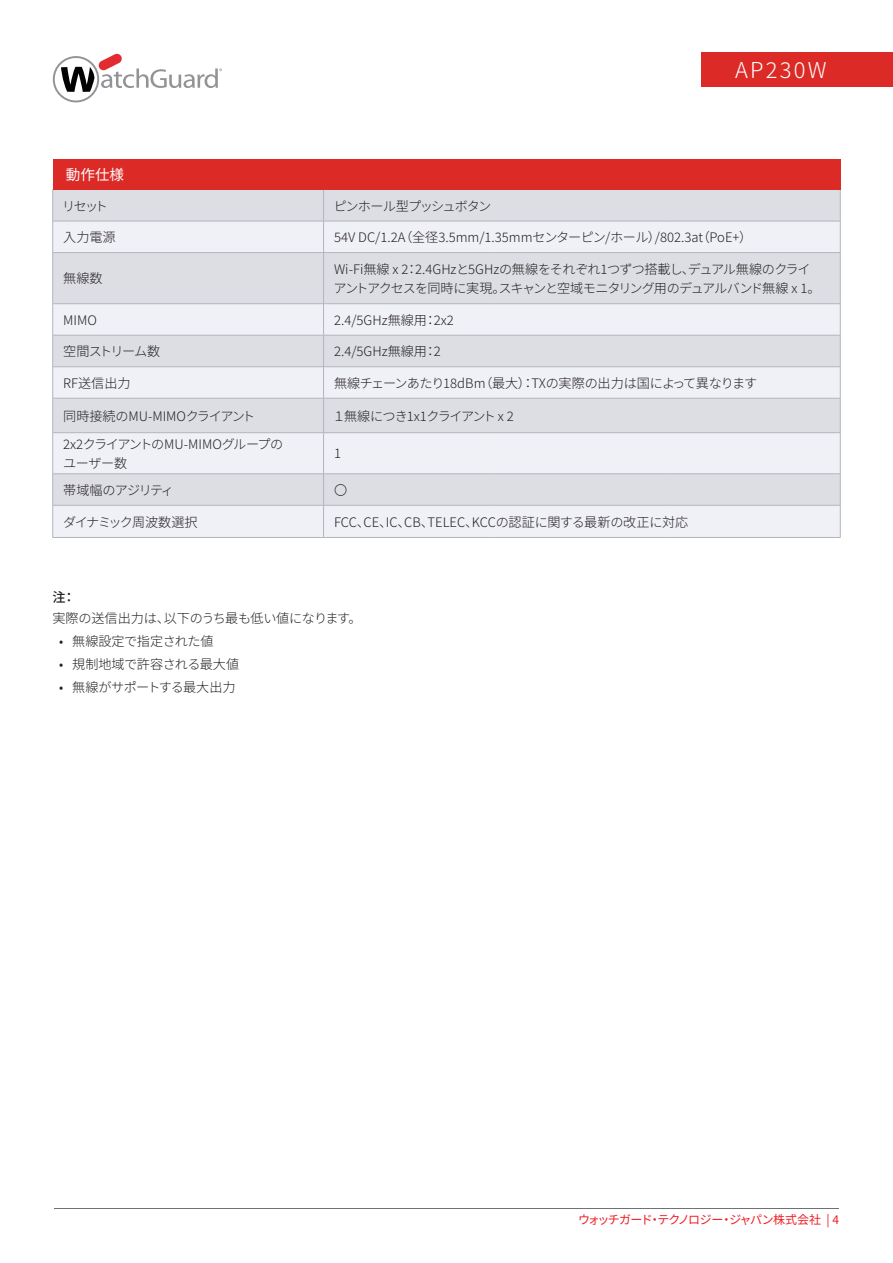
<style>
.page{position:relative;width:893px;height:1263px;background:#fff}
.page>*{position:absolute;margin:0;border:0;box-sizing:border-box;transform-origin:0 0}
.t1{font:300 21.9px "Noto Sans CJ Kjp";letter-spacing:.1em;color:#fff}
.t2{font:14.55px "Noto Sans CJ Kjp";color:#fff}
.t3{font:300 13.2px/18.9px "Noto Sans CJ Kjp";letter-spacing:-.02em;color:#231f20}
.t4{font:300 13.2px/18.9px "Noto Sans CJ Kjp";letter-spacing:-.05em;color:#231f20}
.t5{font:300 13.2px "Noto Sans CJ Kjp";color:#231f20}
.t6{font:300 13.2px "Noto Sans CJ Kjp";letter-spacing:-.08em;color:#231f20}
.t7{font:300 13.2px "Noto Sans CJ Kjp";letter-spacing:-.065em;color:#231f20}
.t8{font:300 13.2px "Noto Sans CJ Kjp";letter-spacing:-.07em;color:#231f20}
.t9{font:500 13.2px "Noto Sans CJ Kjp";color:#231f20}
.t10{font:12px "Noto Sans CJ Kjp";letter-spacing:-.065em;color:#ee1d23}
</style>
<div class="page">
<div style="left:53px;top:190px;width:787px;height:31px;background:#dddee4"></div>
<svg style="left:53px;top:222px;width:787px;height:315px;fill:#f0f0f7"></svg>
<hr style="left:324px;top:398px;width:172px;height:1px;background:#b4b5bc">
<hr style="left:496px;top:398px;width:172px;height:1px;background:#b4b5bc">
<hr style="left:668px;top:398px;width:172px;height:1px;background:#b4b5bc">
<hr style="left:324px;top:432px;width:172px;height:1px;background:#b4b5bc">
<hr style="left:496px;top:432px;width:172px;height:1px;background:#b4b5bc">
<hr style="left:668px;top:432px;width:172px;height:1px;background:#b4b5bc">
<hr style="left:324px;top:473px;width:172px;height:1px;background:#b4b5bc">
<hr style="left:496px;top:473px;width:172px;height:1px;background:#b4b5bc">
<hr style="left:668px;top:473px;width:172px;height:1px;background:#b4b5bc">
<hr style="left:324px;top:505px;width:172px;height:1px;background:#b4b5bc">
<hr style="left:496px;top:505px;width:172px;height:1px;background:#b4b5bc">
<hr style="left:668px;top:505px;width:172px;height:1px;background:#b4b5bc">
<hr style="left:53px;top:537px;width:271px;height:1px;background:#b4b5bc">
<hr style="left:324px;top:537px;width:172px;height:1px;background:#b4b5bc">
<hr style="left:496px;top:537px;width:172px;height:1px;background:#b4b5bc">
<hr style="left:668px;top:537px;width:172px;height:1px;background:#b4b5bc">
<hr style="left:52px;top:190px;width:1px;height:31px;background:#b4b5bc">
<hr style="left:323px;top:190px;width:1px;height:31px;background:#b4b5bc">
<hr style="left:840px;top:190px;width:1px;height:31px;background:#b4b5bc">
<hr style="left:52px;top:221px;width:1px;height:31px;background:#b4b5bc">
<hr style="left:323px;top:221px;width:1px;height:31px;background:#b4b5bc">
<hr style="left:840px;top:221px;width:1px;height:31px;background:#b4b5bc">
<hr style="left:53px;top:252px;width:271px;height:1px;background:#b4b5bc">
<hr style="left:52px;top:253px;width:1px;height:50px;background:#b4b5bc">
<hr style="left:324px;top:252px;width:172px;height:1px;background:#b4b5bc">
<hr style="left:323px;top:253px;width:1px;height:50px;background:#b4b5bc">
<hr style="left:496px;top:252px;width:172px;height:1px;background:#b4b5bc">
<hr style="left:668px;top:252px;width:172px;height:1px;background:#b4b5bc">
<hr style="left:840px;top:253px;width:1px;height:50px;background:#b4b5bc">
<hr style="left:53px;top:303px;width:271px;height:1px;background:#b4b5bc">
<hr style="left:52px;top:304px;width:1px;height:31px;background:#b4b5bc">
<hr style="left:324px;top:303px;width:172px;height:1px;background:#b4b5bc">
<hr style="left:323px;top:304px;width:1px;height:31px;background:#b4b5bc">
<hr style="left:496px;top:303px;width:172px;height:1px;background:#b4b5bc">
<hr style="left:668px;top:303px;width:172px;height:1px;background:#b4b5bc">
<hr style="left:840px;top:304px;width:1px;height:31px;background:#b4b5bc">
<hr style="left:53px;top:335px;width:271px;height:1px;background:#b4b5bc">
<hr style="left:52px;top:335px;width:1px;height:32px;background:#b4b5bc">
<hr style="left:324px;top:335px;width:172px;height:1px;background:#b4b5bc">
<hr style="left:323px;top:335px;width:1px;height:32px;background:#b4b5bc">
<hr style="left:496px;top:335px;width:172px;height:1px;background:#b4b5bc">
<hr style="left:668px;top:335px;width:172px;height:1px;background:#b4b5bc">
<hr style="left:840px;top:335px;width:1px;height:32px;background:#b4b5bc">
<hr style="left:53px;top:366px;width:271px;height:1px;background:#b4b5bc">
<hr style="left:52px;top:367px;width:1px;height:31px;background:#b4b5bc">
<hr style="left:324px;top:366px;width:172px;height:1px;background:#b4b5bc">
<hr style="left:323px;top:367px;width:1px;height:31px;background:#b4b5bc">
<hr style="left:496px;top:366px;width:172px;height:1px;background:#b4b5bc">
<hr style="left:668px;top:366px;width:172px;height:1px;background:#b4b5bc">
<hr style="left:840px;top:367px;width:1px;height:31px;background:#b4b5bc">
<hr style="left:53px;top:398px;width:271px;height:1px;background:#b4b5bc">
<hr style="left:52px;top:398px;width:1px;height:34px;background:#b4b5bc">
<hr style="left:323px;top:398px;width:1px;height:34px;background:#b4b5bc">
<hr style="left:840px;top:398px;width:1px;height:34px;background:#b4b5bc">
<hr style="left:53px;top:432px;width:271px;height:1px;background:#b4b5bc">
<hr style="left:52px;top:433px;width:1px;height:41px;background:#b4b5bc">
<hr style="left:323px;top:433px;width:1px;height:41px;background:#b4b5bc">
<hr style="left:840px;top:433px;width:1px;height:41px;background:#b4b5bc">
<hr style="left:53px;top:473px;width:271px;height:1px;background:#b4b5bc">
<hr style="left:52px;top:474px;width:1px;height:31px;background:#b4b5bc">
<hr style="left:323px;top:474px;width:1px;height:31px;background:#b4b5bc">
<hr style="left:840px;top:474px;width:1px;height:31px;background:#b4b5bc">
<hr style="left:53px;top:505px;width:271px;height:1px;background:#b4b5bc">
<hr style="left:52px;top:505px;width:1px;height:32px;background:#b4b5bc">
<hr style="left:323px;top:505px;width:1px;height:32px;background:#b4b5bc">
<hr style="left:840px;top:505px;width:1px;height:32px;background:#b4b5bc">
<hr style="left:53px;top:189px;width:271px;height:1px;background:#b4b5bc">
<hr style="left:324px;top:189px;width:172px;height:1px;background:#b4b5bc">
<hr style="left:496px;top:189px;width:172px;height:1px;background:#b4b5bc">
<hr style="left:668px;top:189px;width:172px;height:1px;background:#b4b5bc">
<hr style="left:53px;top:221px;width:271px;height:1px;background:#b4b5bc">
<hr style="left:324px;top:221px;width:172px;height:1px;background:#b4b5bc">
<hr style="left:496px;top:221px;width:172px;height:1px;background:#b4b5bc">
<hr style="left:668px;top:221px;width:172px;height:1px;background:#b4b5bc">
<svg style="left:53px;top:54px;width:169px;height:48px"></svg>
<div style="left:53px;top:159px;width:787px;height:30px;background:#dc2b27"></div>
<hr style="left:54px;top:1208px;width:785px;height:1px;background:#5f5f62">
<div style="left:702px;top:53px;width:191px;height:34px;background:#dc2b27"></div>
<p class="t2" style="left:66px;top:166px;width:60px">動作仕様</p>
<h1 class="t1" style="left:735px;top:58px;width:93px">AP230W</h1>
<p class="t3" style="left:62px;top:196px;width:47px">リセット</p>
<p class="t6" style="left:334px;top:198px;width:159px">ピンホール型プッシュボタン</p>
<p class="t3" style="left:63px;top:228px;width:54px">入力電源</p>
<p class="t5" style="left:334px;top:230px;width:420px">54V DC/1.2A（全径3.5mm/1.35mmセンターピン/ホール）/802.3at（PoE+）</p>
<p class="t3" style="left:63px;top:269px;width:41px">無線数</p>
<p class="t4" style="left:334px;top:260px;width:489px">Wi-Fi無線 x 2：2.4GHzと5GHzの無線をそれぞれ1つずつ搭載し、デュアル無線のクライアントアクセスを同時に実現。スキャンと空域モニタリング用のデュアルバンド無線 x 1。</p>
<p class="t3" style="left:63px;top:311px;width:35px">MIMO</p>
<p class="t5" style="left:334px;top:312px;width:121px">2.4/5GHz無線用：2x2</p>
<p class="t8" style="left:63px;top:344px;width:98px">空間ストリーム数</p>
<p class="t5" style="left:334px;top:344px;width:108px">2.4/5GHz無線用：2</p>
<p class="t3" style="left:63px;top:374px;width:69px">RF送信出力</p>
<p class="t3" style="left:334px;top:374px;width:425px">無線チェーンあたり18dBm（最大）：TXの実際の出力は国によって異なります</p>
<p class="t3" style="left:63px;top:407px;width:194px">同時接続のMU-MIMOクライアント</p>
<p class="t6" style="left:333px;top:408px;width:183px">１無線につき1x1クライアント x 2</p>
<p class="t3" style="left:63px;top:435px;width:222px">2x2クライアントのMU-MIMOグループのユーザー数</p>
<p class="t3" style="left:334px;top:444px;width:9px">1</p>
<p class="t7" style="left:63px;top:482px;width:112px">帯域幅のアジリティ</p>
<p class="t3" style="left:334px;top:481px;width:15px">〇</p>
<p class="t6" style="left:63px;top:514px;width:136px">ダイナミック周波数選択</p>
<p class="t3" style="left:334px;top:513px;width:356px">FCC、CE、IC、CB、TELEC、KCCの認証に関する最新の改正に対応</p>
<p class="t9" style="left:53px;top:590px;width:24px">注：</p>
<p class="t3" style="left:53px;top:609px;width:311px">実際の送信出力は、以下のうち最も低い値になります。</p>
<p class="t3" style="left:59px;top:632px;width:156px">• 無線設定で指定された値</p>
<p class="t3" style="left:59px;top:655px;width:182px">• 規制地域で許容される最大値</p>
<p class="t3" style="left:59px;top:678px;width:178px">• 無線がサポートする最大出力</p>
<p class="t10" style="left:578px;top:1213px;width:262px">ウォッチガード・テクノロジー・ジャパン株式会社 | 4</p>
</div>
